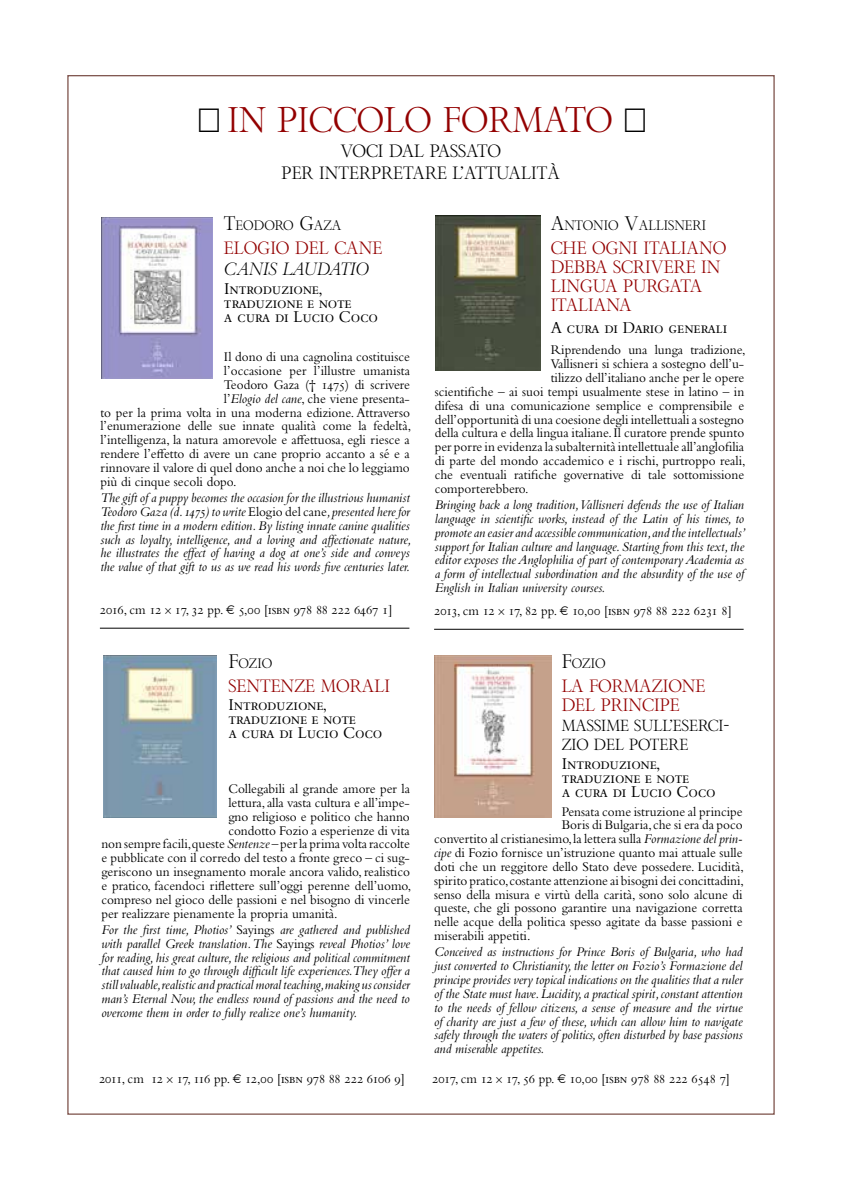
<style>
.page{position:relative;width:844px;height:1191px;background:#fff}
.page>*{position:absolute;margin:0;border:0;box-sizing:border-box;transform-origin:0 0}
.t1{font:34.65px "Bembo Titling MT Std";color:#930000;scale:.96 1}
.t2{font:17.32px/13.8px "Bembo Std";letter-spacing:-.02em;color:#000;scale:.96 1}
.t3{font:17.32px/19.1px "Bembo Titling MT Std";color:#930000;scale:.96 1}
.t4{font:17.32px/22.6px "Bembo Titling MT Std";color:#000;text-align:center;scale:.96 1}
.t5{font:italic 17.32px "Bembo Titling MT Std";color:#000;scale:.96 1}
.t6{font:15.58px/19.1px "Bembo Titling MT Std";color:#000;scale:.96 1}
.t7{font:13.83px "Bembo Std";color:#000;scale:.96 1}
.t8{font:italic 13.83px/13.8px "Bembo Std";color:#000;text-align:justify;scale:.96 1}
.t9{font:13.83px "Bembo Std";letter-spacing:-.02em;color:#000;scale:.96 1}
.t10{font:13.83px "Bembo Std";letter-spacing:-.04em;color:#000;scale:.96 1}
.t11{font:13.3px "Bembo Titling MT Std";color:#000;scale:.96 1}
.s1{font-family:"Fleurons";font-size:29.4px;color:#000}
.s2{font-size:19.07px}
.s3{font-style:italic}
.s4{font-style:normal}
.s5{font-family:"Bembo Cost"}
</style>
<div class="page">
<hr style="left:100px;top:628px;width:309px;height:1px;background:#000">
<hr style="left:434px;top:629px;width:309px;height:1px;background:#000">
<img style="left:435px;top:215px;width:105px;height:155px">
<img style="left:103px;top:655px;width:114px;height:162px">
<img style="left:101px;top:217px;width:112px;height:162px">
<img style="left:435px;top:655px;width:116px;height:162px">
<h1 class="t1" style="left:198px;top:99px;width:465px"><span class="s1">:</span> IN PICCOLO FORMATO <span class="s1">:</span></h1>
<p class="t4" style="left:281px;top:139px;width:291px">VOCI DAL PASSATO<br>PER INTERPRETARE L’ATTUALITÀ</p>
<p class="t11" style="left:224px;top:217px;width:124px"><span class="s2">T</span>EODORO <span class="s2">G</span>AZA</p>
<p class="t3" style="left:224px;top:238px;width:166px">ELOGIO DEL CANE</p>
<p class="t5" style="left:224px;top:258px;width:152px">CANIS LAUDATIO</p>
<p class="t2" style="left:224px;top:281px;width:162px">Introduzione, traduzione e note<br>a cura di Lucio Coco</p>
<p class="t7" style="left:224px;top:349px;width:195px">Il dono di una cagnolina costituisce</p>
<p class="t7" style="left:224px;top:363px;width:195px">l’occasione per l’illustre umanista</p>
<p class="t10" style="left:224px;top:376px;width:195px">Teodoro Gaza († 1475) di scrivere</p>
<p class="t7" style="left:224px;top:390px;width:195px">l’<span class="s3">Elogio del cane</span>, che viene presenta-</p>
<p class="t7" style="left:100px;top:404px;width:324px">to per la prima volta in una moderna edizione. Attraverso</p>
<p class="t7" style="left:100px;top:418px;width:325px">l’enumerazione delle sue innate qualità come la fedeltà,</p>
<p class="t7" style="left:100px;top:432px;width:324px">l’intelligenza, la natura amorevole e affettuosa, egli riesce a</p>
<p class="t7" style="left:100px;top:446px;width:324px">rendere l’effetto di avere un cane proprio accanto a sé e a</p>
<p class="t7" style="left:100px;top:459px;width:324px">rinnovare il valore di quel dono anche a noi che lo leggiamo</p>
<p class="t7" style="left:100px;top:473px;width:143px">più di cinque secoli dopo.</p>
<p class="t8" style="left:100px;top:490px;width:325px">The gift of a puppy becomes the occasion for the illustrious humanist Teodoro Gaza (d. 1475) to write <span class="s4">Elogio del cane</span>, presented here for the first time in a modern edition. By listing innate canine qualities such as loyalty, intelligence, and a loving and affectionate nature, he illustrates the effect of having a dog at one’s side and conveys the value of that gift to us as we read his words five centuries later.</p>
<p class="t7" style="left:100px;top:601px;width:306px">2016, cm 12 <span class="s5">¥</span> 17, 32 pp. <span class="s5">√</span> 5,00 [isbn 978 88 222 6467 1]</p>
<p class="t11" style="left:228px;top:655px;width:47px"><span class="s2">F</span>OZIO</p>
<p class="t3" style="left:228px;top:676px;width:170px">SENTENZE MORALI</p>
<p class="t2" style="left:228px;top:698px;width:162px">Introduzione, traduzione e note<br>a cura di Lucio Coco</p>
<p class="t7" style="left:228px;top:780px;width:191px">Collegabili al grande amore per la</p>
<p class="t7" style="left:228px;top:794px;width:190px">lettura, alla vasta cultura e all’impe-</p>
<p class="t7" style="left:228px;top:808px;width:190px">gno religioso e politico che hanno</p>
<p class="t7" style="left:228px;top:822px;width:190px">condotto Fozio a esperienze di vita</p>
<p class="t7" style="left:101px;top:836px;width:323px">non sempre facili,queste <span class="s3">Sentenze</span> – per la prima volta raccolte</p>
<p class="t7" style="left:101px;top:849px;width:323px">e pubblicate con il corredo del testo a fronte greco – ci sug-</p>
<p class="t7" style="left:101px;top:863px;width:323px">geriscono un insegnamento morale ancora valido, realistico</p>
<p class="t7" style="left:101px;top:877px;width:324px">e pratico, facendoci riflettere sull’oggi perenne dell’uomo,</p>
<p class="t7" style="left:101px;top:891px;width:323px">compreso nel gioco delle passioni e nel bisogno di vincerle</p>
<p class="t7" style="left:101px;top:905px;width:247px">per realizzare pienamente la propria umanità.</p>
<p class="t8" style="left:101px;top:922px;width:323px">For the first time, Photios’ <span class="s4">Sayings</span> are gathered and published with parallel Greek translation. The <span class="s4">Sayings</span> reveal Photios’ love for reading, his great culture, the religious and political commitment that caused him to go through difficult life experiences. They offer a still valuable, realistic and practical moral teaching, making us consider man’s Eternal Now, the endless round of passions and the need to overcome them in order to fully realize one’s humanity.</p>
<p class="t9" style="left:99px;top:1071px;width:320px">2011, cm 12 <span class="s5">¥</span> 17, 116 pp. <span class="s5">√</span> 12,00 [isbn 978 88 222 6106 9]</p>
<p class="t11" style="left:550px;top:217px;width:163px"><span class="s2">A</span>NTONIO <span class="s2">V</span>ALLISNERI</p>
<p class="t3" style="left:550px;top:238px;width:185px">CHE OGNI ITALIANO<br>DEBBA SCRIVERE IN<br>LINGUA PURGATA<br>ITALIANA</p>
<p class="t2" style="left:550px;top:320px;width:185px">A cura di Dario generali</p>
<p class="t7" style="left:550px;top:342px;width:204px">Riprendendo una lunga tradizione,</p>
<p class="t7" style="left:550px;top:356px;width:203px">Vallisneri si schiera a sostegno dell’u-</p>
<p class="t7" style="left:550px;top:369px;width:203px">tilizzo dell’italiano anche per le opere</p>
<p class="t7" style="left:434px;top:383px;width:324px">scientifiche – ai suoi tempi usualmente stese in latino – in</p>
<p class="t7" style="left:434px;top:397px;width:324px">difesa di una comunicazione semplice e comprensibile e</p>
<p class="t7" style="left:434px;top:411px;width:324px">dell’opportunità di una coesione degli intellettuali a sostegno</p>
<p class="t7" style="left:434px;top:425px;width:324px">della cultura e della lingua italiane. Il curatore prende spunto</p>
<p class="t7" style="left:434px;top:439px;width:324px">per porre in evidenza la subalternità intellettuale all’anglofilia</p>
<p class="t7" style="left:434px;top:453px;width:325px">di parte del mondo accademico e i rischi, purtroppo reali,</p>
<p class="t7" style="left:434px;top:466px;width:324px">che eventuali ratifiche governative di tale sottomissione</p>
<p class="t7" style="left:434px;top:480px;width:99px">comporterebbero.</p>
<p class="t8" style="left:434px;top:497px;width:325px">Bringing back a long tradition, Vallisneri defends the use of Italian language in scientific works, instead of the Latin of his times, to promote an easier and accessible communication, and the intellectuals’ support for Italian culture and language. Starting from this text, the editor exposes the Anglophilia of part of contemporary Academia as a form of intellectual subordination and the absurdity of the use of English in Italian university courses.</p>
<p class="t7" style="left:434px;top:602px;width:311px">2013, cm 12 <span class="s5">¥</span> 17, 82 pp. <span class="s5">√</span> 10,00 [isbn 978 88 222 6231 8]</p>
<p class="t11" style="left:561px;top:655px;width:47px"><span class="s2">F</span>OZIO</p>
<p class="t3" style="left:561px;top:676px;width:151px">LA FORMAZIONE<br>DEL PRINCIPE</p>
<p class="t6" style="left:561px;top:716px;width:176px">MASSIME SULL’ESERCI-<br>ZIO DEL POTERE</p>
<p class="t2" style="left:561px;top:756px;width:162px">Introduzione, traduzione e note<br>a cura di Lucio Coco</p>
<p class="t7" style="left:561px;top:803px;width:190px">Pensata come istruzione al principe</p>
<p class="t7" style="left:561px;top:817px;width:190px">Boris di Bulgaria, che si era da poco</p>
<p class="t7" style="left:434px;top:831px;width:323px">convertito al cristianesimo, la lettera sulla <span class="s3">Formazione del prin-</span></p>
<p class="t7" style="left:434px;top:844px;width:323px"><span class="s3">cipe</span> di Fozio fornisce un’istruzione quanto mai attuale sulle</p>
<p class="t7" style="left:434px;top:858px;width:324px">doti che un reggitore dello Stato deve possedere. Lucidità,</p>
<p class="t7" style="left:434px;top:872px;width:324px">spirito pratico,costante attenzione ai bisogni dei concittadini,</p>
<p class="t7" style="left:434px;top:886px;width:323px">senso della misura e virtù della carità, sono solo alcune di</p>
<p class="t7" style="left:434px;top:900px;width:323px">queste, che gli possono garantire una navigazione corretta</p>
<p class="t7" style="left:434px;top:914px;width:323px">nelle acque della politica spesso agitate da basse passioni e</p>
<p class="t7" style="left:434px;top:927px;width:102px">miserabili appetiti.</p>
<p class="t8" style="left:434px;top:945px;width:323px">Conceived as instructions for Prince Boris of Bulgaria, who had just converted to Christianity, the letter on Fozio’s Formazione del principe provides very topical indications on the qualities that a ruler of the State must have. Lucidity, a practical spirit, constant attention to the needs of fellow citizens, a sense of measure and the virtue of charity are just a few of these, which can allow him to navigate safely through the waters of politics, often disturbed by base passions and miserable appetites.</p>
<p class="t7" style="left:432px;top:1071px;width:311px">2017, cm 12 <span class="s5">¥</span> 17, 56 pp. <span class="s5">√</span> 10,00 [isbn 978 88 222 6548 7]</p>
</div>
